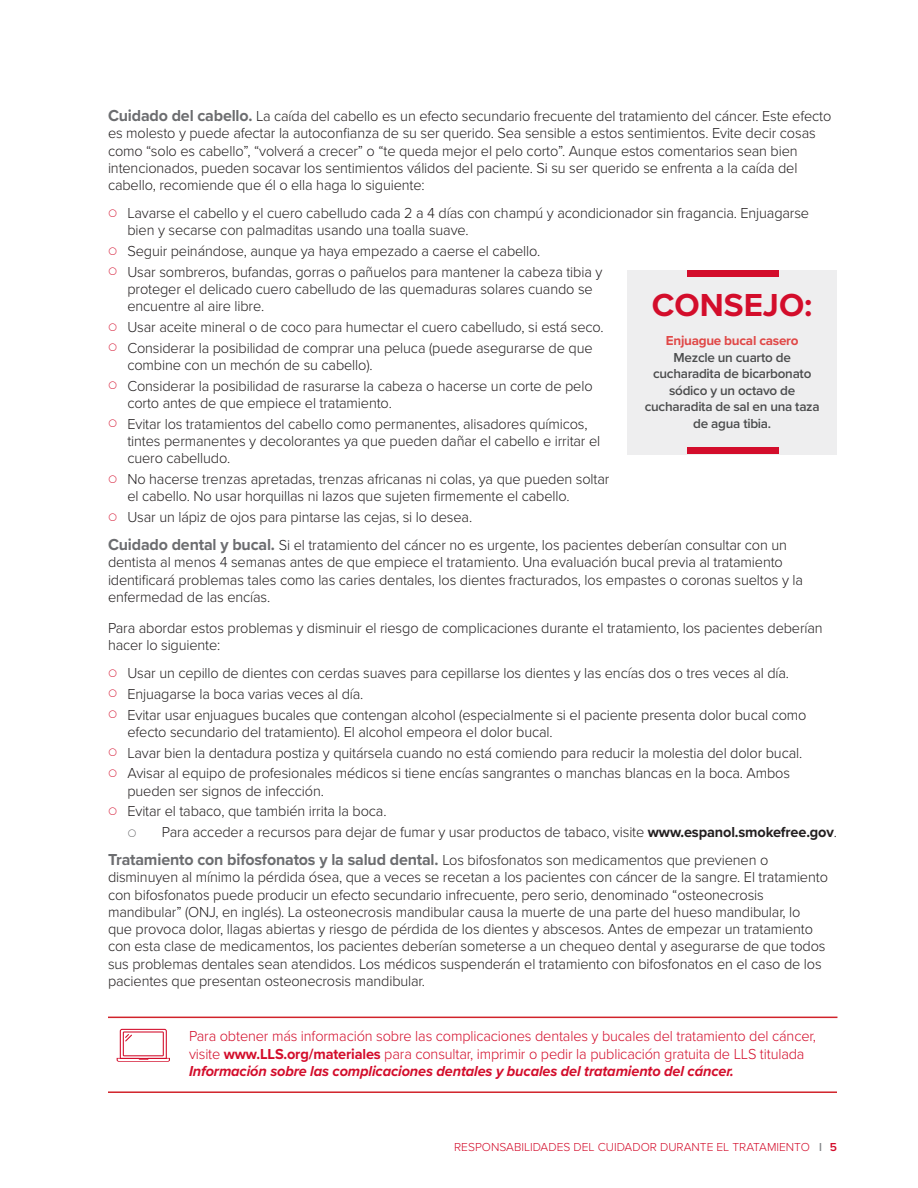
<style>
.page{position:relative;width:918px;height:1188px;background:#fff}
.page>*{position:absolute;margin:0;border:0;box-sizing:border-box;transform-origin:0 0}
.t1{font:700 33px "Proxima Nova";color:#d30d2b}
.Body_text{font:300 15px/17.2px "Proxima Nova";letter-spacing:-.01em;color:#231f20}
.Bullet_text_list{font:300 15px/17.2px "Proxima Nova";letter-spacing:-.01em;color:#231f20}
.resource_text2{font:300 15px/17.2px "Proxima Nova";letter-spacing:-.01em;color:#d30d2b}
.Tip{font:600 13.5px/16.5px "Proxima Nova";letter-spacing:-.02em;color:#4b4c4d;text-align:center}
.Tip-2{font:700 13.5px "Proxima Nova";letter-spacing:-.02em;color:#e04847}
.t2{font:300 12px "Proxima Nova";color:#d30d2b}
.s1{font-weight:700;font-size:16.5px;color:#6c6d70}
.s2{font-weight:700}
.s3{font-weight:700;font-style:italic}
.s4{font-weight:600;color:#808285}
.s5{font-weight:600}
</style>
<div class="page">
<svg style="left:117px;top:1029px;width:53px;height:33px"></svg>
<hr style="left:108px;top:1017px;width:729px;height:1px;background:#d1232a">
<hr style="left:108px;top:1091px;width:729px;height:2px;background:#d1232a">
<div style="left:627px;top:270px;width:210px;height:184px;background:#eeeeef"></div>
<div style="left:687px;top:448px;width:92px;height:6px;background:#d30d2b"></div>
<div style="left:687px;top:270px;width:92px;height:6px;background:#d30d2b"></div>
<p class="Body_text" style="left:108px;top:107px;width:725px"><span class="s1">Cuidado del cabello.</span> La caída del cabello es un efecto secundario frecuente del tratamiento del cáncer. Este efecto es molesto y puede afectar la autoconfianza de su ser querido. Sea sensible a estos sentimientos. Evite decir cosas como “solo es cabello”, “volverá a crecer” o “te queda mejor el pelo corto”. Aunque estos comentarios sean bien intencionados, pueden socavar los sentimientos válidos del paciente. Si su ser querido se enfrenta a la caída del cabello, recomiende que él o ella haga lo siguiente:</p>
<p class="Body_text" style="left:127px;top:204px;width:683px">Lavarse el cabello y el cuero cabelludo cada 2 a 4 días con champú y acondicionador sin fragancia. Enjuagarse bien y secarse con palmaditas usando una toalla suave.</p>
<p class="Body_text" style="left:127px;top:242px;width:415px">Seguir peinándose, aunque ya haya empezado a caerse el cabello.</p>
<p class="Body_text" style="left:127px;top:262px;width:476px">Usar sombreros, bufandas, gorras o pañuelos para mantener la cabeza tibia y proteger el delicado cuero cabelludo de las quemaduras solares cuando se encuentre al aire libre.</p>
<p class="Body_text" style="left:127px;top:318px;width:478px">Usar aceite mineral o de coco para humectar el cuero cabelludo, si está seco.</p>
<p class="Body_text" style="left:127px;top:338px;width:467px">Considerar la posibilidad de comprar una peluca (puede asegurarse de que combine con un mechón de su cabello).</p>
<p class="Body_text" style="left:127px;top:376px;width:467px">Considerar la posibilidad de rasurarse la cabeza o hacerse un corte de pelo corto antes de que empiece el tratamiento.</p>
<p class="Body_text" style="left:127px;top:414px;width:474px">Evitar los tratamientos del cabello como permanentes, alisadores químicos, tintes permanentes y decolorantes ya que pueden dañar el cabello e irritar el cuero cabelludo.</p>
<p class="Body_text" style="left:127px;top:470px;width:483px">No hacerse trenzas apretadas, trenzas africanas ni colas, ya que pueden soltar el cabello. No usar horquillas ni lazos que sujeten firmemente el cabello.</p>
<p class="Body_text" style="left:127px;top:508px;width:346px">Usar un lápiz de ojos para pintarse las cejas, si lo desea.</p>
<p class="Bullet_text_list" style="left:108px;top:536px;width:697px"><span class="s1">Cuidado dental y bucal.</span> Si el tratamiento del cáncer no es urgente, los pacientes deberían consultar con un dentista al menos 4 semanas antes de que empiece el tratamiento. Una evaluación bucal previa al tratamiento identificará problemas tales como las caries dentales, los dientes fracturados, los empastes o coronas sueltos y la enfermedad de las encías.</p>
<p class="Body_text" style="left:108px;top:618px;width:716px">Para abordar estos problemas y disminuir el riesgo de complicaciones durante el tratamiento, los pacientes deberían hacer lo siguiente:</p>
<p class="Body_text" style="left:127px;top:664px;width:663px">Usar un cepillo de dientes con cerdas suaves para cepillarse los dientes y las encías dos o tres veces al día.</p>
<p class="Body_text" style="left:127px;top:684px;width:238px">Enjuagarse la boca varias veces al día.</p>
<p class="Body_text" style="left:127px;top:705px;width:681px">Evitar usar enjuagues bucales que contengan alcohol (especialmente si el paciente presenta dolor bucal como efecto secundario del tratamiento). El alcohol empeora el dolor bucal.</p>
<p class="Body_text" style="left:127px;top:743px;width:676px">Lavar bien la dentadura postiza y quitársela cuando no está comiendo para reducir la molestia del dolor bucal.</p>
<p class="Body_text" style="left:127px;top:764px;width:664px">Avisar al equipo de profesionales médicos si tiene encías sangrantes o manchas blancas en la boca. Ambos pueden ser signos de infección.</p>
<p class="Body_text" style="left:127px;top:802px;width:261px">Evitar el tabaco, que también irrita la boca.</p>
<p class="Body_text" style="left:162px;top:823px;width:677px">Para acceder a recursos para dejar de fumar y usar productos de tabaco, visite <span class="s2">www.espanol.smokefree.gov</span>.</p>
<p class="Body_text" style="left:108px;top:851px;width:721px"><span class="s1">Tratamiento con bifosfonatos y la salud dental.</span> Los bifosfonatos son medicamentos que previenen o disminuyen al mínimo la pérdida ósea, que a veces se recetan a los pacientes con cáncer de la sangre. El tratamiento con bifosfonatos puede producir un efecto secundario infrecuente, pero serio, denominado “osteonecrosis mandibular” (ONJ, en inglés). La osteonecrosis mandibular causa la muerte de una parte del hueso mandibular, lo que provoca dolor, llagas abiertas y riesgo de pérdida de los dientes y abscesos. Antes de empezar un tratamiento con esta clase de medicamentos, los pacientes deberían someterse a un chequeo dental y asegurarse de que todos sus problemas dentales sean atendidos. Los médicos suspenderán el tratamiento con bifosfonatos en el caso de los pacientes que presentan osteonecrosis mandibular.</p>
<p class="t1" style="left:652px;top:280px;width:162px">CONSEJO:</p>
<p class="Tip-2" style="left:666px;top:331px;width:134px">Enjuague bucal casero</p>
<p class="Tip" style="left:645px;top:349px;width:176px">Mezcle un cuarto de cucharadita de bicarbonato sódico y un octavo de cucharadita de sal en una taza de agua tibia.</p>
<p class="resource_text2" style="left:189px;top:1027px;width:628px">Para obtener más información sobre las complicaciones dentales y bucales del tratamiento del cáncer, visite <span class="s2">www.LLS.org/materiales</span> para consultar, imprimir o pedir la publicación gratuita de LLS titulada<br><span class="s3">Información sobre las complicaciones dentales y bucales del tratamiento del cáncer.</span></p>
<p class="t2" style="left:454px;top:1138px;width:384px">RESPONSABILIDADES DEL CUIDADOR DURANTE EL TRATAMIENTO <span class="s4">l</span> <span class="s5">5</span></p>
</div>
